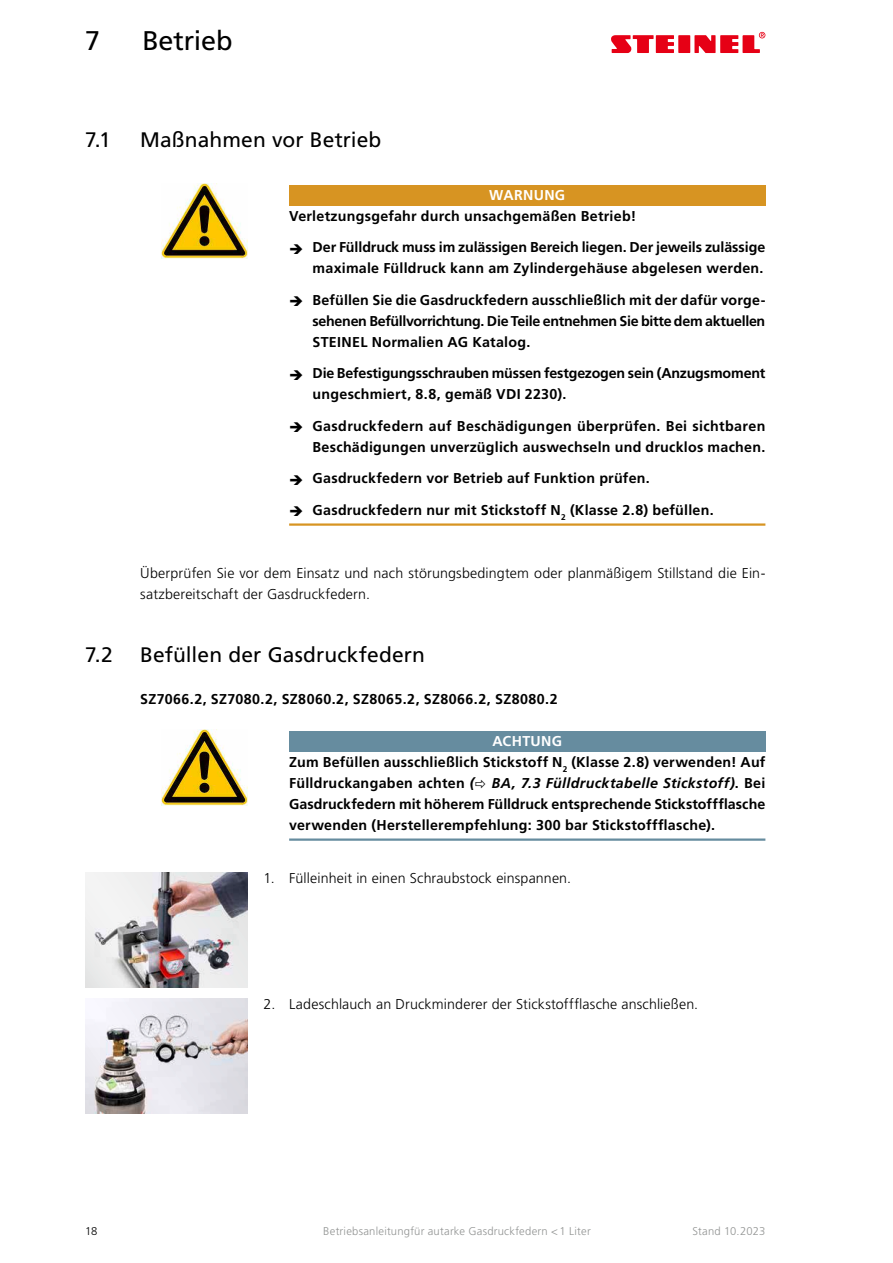
<style>
.page{position:relative;width:893px;height:1263px;background:#fff}
.page>*{position:absolute;margin:0;border:0;box-sizing:border-box;transform-origin:0 0}
.t1{font:27px "Frutiger LT Pro";letter-spacing:-.01em;color:#000}
.t2{font:21px "Frutiger LT Pro";letter-spacing:.005em;color:#000}
.t3{font:700 14.25px/21px "Frutiger LT Pro";letter-spacing:.015em;color:#000}
.t4{font:300 14.25px/21px "Frutiger LT Pro";letter-spacing:.01em;color:#000}
.t5{font:700 14.25px/21px "Frutiger LT Pro";letter-spacing:-.01em;color:#000}
.t6{font:700 14.25px "Frutiger LT Pro";letter-spacing:.025em;color:#fff}
.t7{font:300 11.25px "Frutiger LT Pro";letter-spacing:.02em;color:#929493}
.t8{font:300 11.25px "Frutiger LT Pro";color:#000}
.s1{color:#fff}
.s2{font-style:italic}
</style>
<div class="page">
<svg style="left:611px;top:32px;width:154px;height:21px"></svg>
<div style="left:289px;top:185px;width:476px;height:21px;background:#d79422"></div>
<hr style="left:289px;top:523px;width:476px;height:3px;background:#d79422">
<div style="left:289px;top:731px;width:476px;height:21px;background:#668c9f"></div>
<hr style="left:289px;top:838px;width:476px;height:3px;background:#668c9f">
<img style="left:162px;top:183px;width:85px;height:76px">
<img style="left:162px;top:729px;width:85px;height:76px">
<img style="left:85px;top:872px;width:162px;height:116px">
<img style="left:85px;top:998px;width:162px;height:115px">
<h1 class="t1" style="left:85px;top:25px;width:17px">7</h1>
<h1 class="t1" style="left:142px;top:25px;width:92px">Betrieb</h1>
<h2 class="t2" style="left:85px;top:128px;width:27px">7.1</h2>
<h2 class="t2" style="left:140px;top:128px;width:243px">Maßnahmen vor Betrieb</h2>
<p class="t6" style="left:489px;top:186px;width:77px">WARNUNG</p>
<p class="t3" style="left:289px;top:205px;width:349px">Verletzungsgefahr durch unsachgemäßen Betrieb!</p>
<p class="t3" style="left:313px;top:237px;width:454px">Der Fülldruck muss im zulässigen Bereich liegen. Der jeweils zulässige maximale Fülldruck kann am Zylindergehäuse abgelesen werden.</p>
<p class="t3" style="left:313px;top:289px;width:454px;text-align:justify">Befüllen Sie die Gasdruckfedern ausschließlich mit der dafür vorge&shy;sehenen Befüllvorrichtung. Die Teile entnehmen Sie bitte dem aktuellen STEINEL Normalien AG Katalog.</p>
<p class="t5" style="left:313px;top:363px;width:454px">Die Befestigungsschrauben müssen festgezogen sein (Anzugsmoment ungeschmiert, 8.8, gemäß VDI 2230).</p>
<p class="t3" style="left:313px;top:415px;width:454px">Gasdruckfedern auf Beschädigungen überprüfen. Bei sichtbaren<br>Beschädigungen unverzüglich auswechseln und drucklos machen.</p>
<p class="t3" style="left:313px;top:468px;width:339px">Gasdruckfedern vor Betrieb auf Funktion prüfen.</p>
<p class="t3" style="left:313px;top:499px;width:403px">Gasdruckfedern nur mit Stickstoff N<sub>2</sub> (Klasse 2.8) befüllen.</p>
<p class="t4" style="left:140px;top:563px;width:627px">Überprüfen Sie vor dem Einsatz und nach störungsbedingtem oder planmäßigem Stillstand die Ein&shy;satzbereitschaft der Gasdruckfedern.</p>
<h2 class="t2" style="left:85px;top:642px;width:29px">7.2</h2>
<h2 class="t2" style="left:140px;top:642px;width:286px">Befüllen der Gasdruckfedern</h2>
<p class="t3" style="left:140px;top:688px;width:419px">SZ7066.2, SZ7080.2, SZ8060.2, SZ8065.2, SZ8066.2, SZ8080.2</p>
<p class="t3" style="left:289px;top:730px;width:478px;text-indent:203px"><span class="s1">ACHTUNG<br></span>Zum Befüllen ausschließlich Stickstoff N<sub>2</sub> (Klasse 2.8) verwenden! Auf Fülldruckangaben achten <span class="s2">( BA, 7.3 Fülldrucktabelle Stickstoff)</span>. Bei Gasdruckfedern mit höherem Fülldruck entsprechende Stickstoffflasche verwenden (Herstellerempfehlung: 300 bar Stickstoffflasche).</p>
<p class="t4" style="left:264px;top:867px;width:309px">1. Fülleinheit in einen Schraubstock einspannen.</p>
<p class="t4" style="left:264px;top:993px;width:436px">2. Ladeschlauch an Druckminderer der Stickstoffflasche anschließen.</p>
<p class="t8" style="left:85px;top:1225px;width:14px">18</p>
<p class="t7" style="left:323px;top:1225px;width:269px">Betriebsanleitungfür autarke Gasdruckfedern &lt;1 Liter</p>
<p class="t7" style="left:693px;top:1225px;width:74px">Stand 10.2023</p>
</div>
